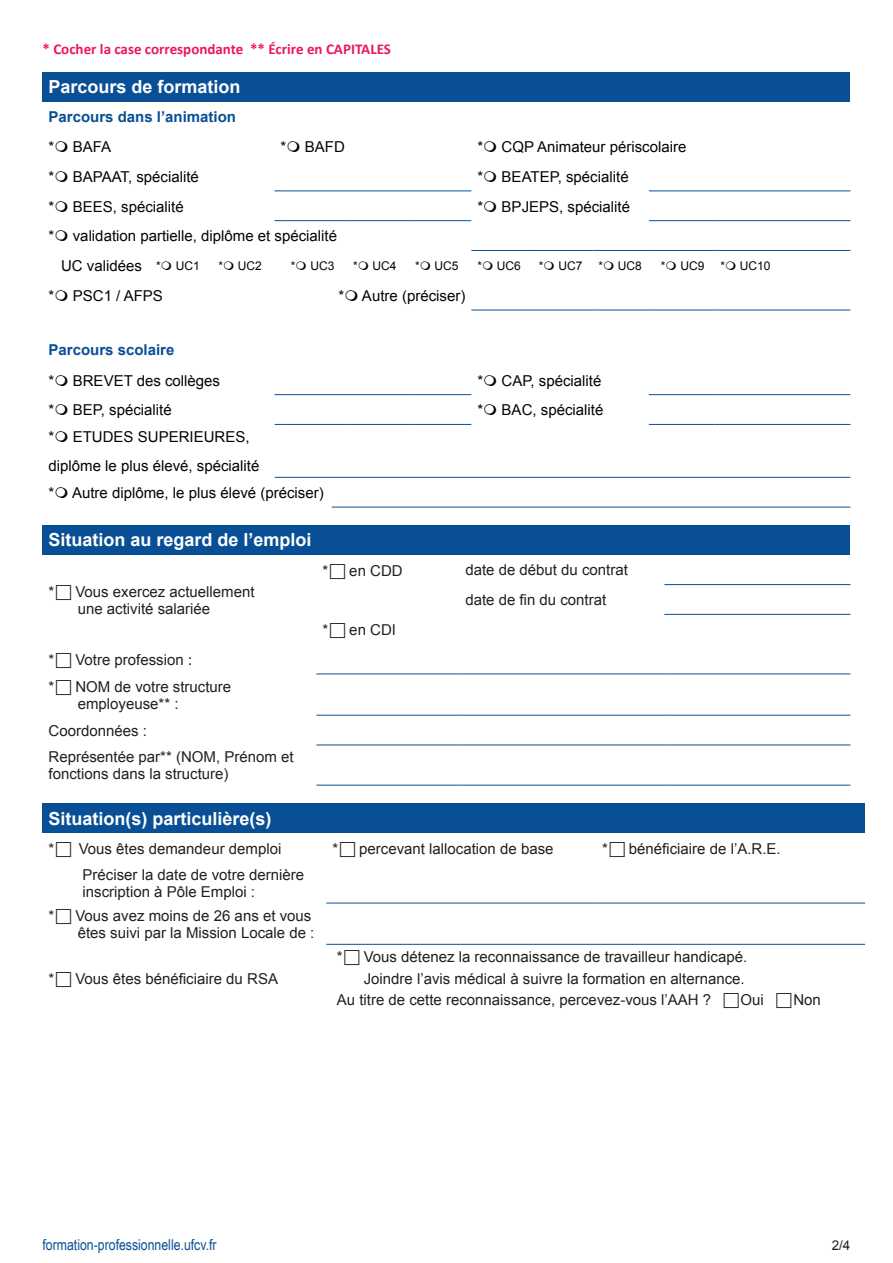
<style>
.page{position:relative;width:893px;height:1263px;background:#fff}
.page>*{position:absolute;margin:0;border:0;box-sizing:border-box;transform-origin:0 0}
.t1{font:700 18px "Arial";color:#fff}
.t2{font:15px/17.2px "Arial";color:#231f20}
.t3{font:15px/29.4px "Arial";color:#040503}
.t4{font:700 15px "Calibri";color:#ec1667}
.t5{font:700 15px "Arial";color:#094f95}
.t6{font:15px "Arial Narrow";color:#094f95}
.t7{font:13.5px "Arial";color:#231f20}
.t8{font:12px "Arial";color:#040503}
.s1{font-size:12px}
.s2{font-family:"Calibri";font-size:16.5px}
</style>
<div class="page">
<div style="left:43px;top:72px;width:807px;height:30px;background:#094f95"></div>
<hr style="left:285px;top:191px;width:62px;height:1px;background:#094f95">
<hr style="left:347px;top:191px;width:62px;height:1px;background:#094f95">
<hr style="left:409px;top:191px;width:62px;height:1px;background:#094f95">
<hr style="left:655px;top:191px;width:59px;height:1px;background:#094f95">
<hr style="left:714px;top:191px;width:136px;height:1px;background:#094f95">
<hr style="left:285px;top:220px;width:62px;height:1px;background:#094f95">
<hr style="left:347px;top:220px;width:62px;height:1px;background:#094f95">
<hr style="left:409px;top:220px;width:62px;height:1px;background:#094f95">
<hr style="left:655px;top:220px;width:59px;height:1px;background:#094f95">
<hr style="left:714px;top:220px;width:136px;height:1px;background:#094f95">
<hr style="left:471px;top:250px;width:62px;height:1px;background:#094f95">
<hr style="left:533px;top:250px;width:59px;height:1px;background:#094f95">
<hr style="left:592px;top:250px;width:57px;height:1px;background:#094f95">
<hr style="left:655px;top:250px;width:59px;height:1px;background:#094f95">
<hr style="left:714px;top:250px;width:136px;height:1px;background:#094f95">
<hr style="left:471px;top:310px;width:62px;height:1px;background:#094f95">
<hr style="left:533px;top:310px;width:59px;height:1px;background:#094f95">
<hr style="left:592px;top:310px;width:57px;height:1px;background:#094f95">
<hr style="left:655px;top:310px;width:59px;height:1px;background:#094f95">
<hr style="left:714px;top:310px;width:136px;height:1px;background:#094f95">
<hr style="left:285px;top:394px;width:62px;height:1px;background:#094f95">
<hr style="left:347px;top:394px;width:62px;height:1px;background:#094f95">
<hr style="left:409px;top:394px;width:62px;height:1px;background:#094f95">
<hr style="left:655px;top:394px;width:59px;height:1px;background:#094f95">
<hr style="left:714px;top:394px;width:136px;height:1px;background:#094f95">
<hr style="left:655px;top:424px;width:59px;height:1px;background:#094f95">
<hr style="left:714px;top:424px;width:136px;height:1px;background:#094f95">
<hr style="left:285px;top:424px;width:62px;height:1px;background:#094f95">
<hr style="left:347px;top:424px;width:62px;height:1px;background:#094f95">
<hr style="left:409px;top:424px;width:62px;height:1px;background:#094f95">
<div style="left:43px;top:525px;width:807px;height:30px;background:#094f95"></div>
<hr style="left:664px;top:584px;width:186px;height:1px;background:#094f95">
<hr style="left:664px;top:614px;width:186px;height:1px;background:#094f95">
<hr style="left:316px;top:674px;width:143px;height:1px;background:#094f95">
<hr style="left:464px;top:674px;width:200px;height:1px;background:#094f95">
<hr style="left:664px;top:674px;width:186px;height:1px;background:#094f95">
<hr style="left:316px;top:715px;width:143px;height:1px;background:#094f95">
<hr style="left:464px;top:715px;width:200px;height:1px;background:#094f95">
<hr style="left:664px;top:715px;width:186px;height:1px;background:#094f95">
<hr style="left:316px;top:745px;width:143px;height:1px;background:#094f95">
<hr style="left:464px;top:745px;width:200px;height:1px;background:#094f95">
<hr style="left:664px;top:745px;width:186px;height:1px;background:#094f95">
<hr style="left:316px;top:785px;width:143px;height:1px;background:#094f95">
<hr style="left:464px;top:785px;width:200px;height:1px;background:#094f95">
<hr style="left:664px;top:785px;width:186px;height:1px;background:#094f95">
<div style="left:43px;top:803px;width:822px;height:30px;background:#094f95"></div>
<hr style="left:331px;top:903px;width:265px;height:1px;background:#094f95">
<hr style="left:596px;top:903px;width:269px;height:1px;background:#094f95">
<hr style="left:331px;top:944px;width:265px;height:1px;background:#094f95">
<hr style="left:596px;top:944px;width:269px;height:1px;background:#094f95">
<hr style="left:275px;top:477px;width:575px;height:1px;background:#094f95">
<hr style="left:332px;top:507px;width:518px;height:1px;background:#094f95">
<p class="t4" style="left:43px;top:39px;width:350px">* Cocher la case correspondante ** Écrire en CAPITALES</p>
<p class="t1" style="left:49px;top:75px;width:194px">Parcours de formation</p>
<p class="t5" style="left:49px;top:107px;width:189px">Parcours dans l’animation</p>
<p class="t3" style="left:49px;top:132px;width:64px">* BAFA</p>
<p class="t3" style="left:281px;top:132px;width:66px">* BAFD</p>
<p class="t3" style="left:477px;top:132px;width:211px">* CQP Animateur périscolaire</p>
<p class="t3" style="left:49px;top:162px;width:152px">* BAPAAT, spécialité</p>
<p class="t3" style="left:477px;top:162px;width:153px">* BEATEP, spécialité</p>
<p class="t3" style="left:49px;top:192px;width:137px">* BEES, spécialité</p>
<p class="t3" style="left:477px;top:192px;width:154px">* BPJEPS, spécialité</p>
<p class="t3" style="left:61px;top:222px;width:278px;text-indent:-13px">* validation partielle, diplôme et spécialité<br>UC validées <span class="s1">* UC1</span></p>
<p class="t8" style="left:218px;top:258px;width:45px">* UC2</p>
<p class="t8" style="left:291px;top:258px;width:45px">* UC3</p>
<p class="t8" style="left:353px;top:258px;width:45px">* UC4</p>
<p class="t8" style="left:415px;top:258px;width:45px">* UC5</p>
<p class="t8" style="left:477px;top:258px;width:45px">* UC6</p>
<p class="t8" style="left:539px;top:258px;width:45px">* UC7</p>
<p class="t8" style="left:598px;top:258px;width:45px">* UC8</p>
<p class="t8" style="left:661px;top:258px;width:45px">* UC9</p>
<p class="t8" style="left:720px;top:258px;width:52px">* UC10</p>
<p class="t3" style="left:49px;top:281px;width:116px">* PSC1 / AFPS</p>
<p class="t3" style="left:338px;top:281px;width:128px">* Autre (préciser)</p>
<p class="t5" style="left:49px;top:340px;width:127px">Parcours scolaire</p>
<p class="t3" style="left:49px;top:366px;width:173px">* BREVET des collèges</p>
<p class="t3" style="left:477px;top:366px;width:126px">* CAP, spécialité</p>
<p class="t3" style="left:49px;top:395px;width:125px">* BEP, spécialité</p>
<p class="t3" style="left:477px;top:395px;width:127px">* BAC, spécialité</p>
<p class="t3" style="left:49px;top:422px;width:212px">* ETUDES SUPERIEURES, diplôme le plus élevé, spécialité</p>
<p class="t3" style="left:49px;top:478px;width:277px">* Autre diplôme, le plus élevé (préciser)</p>
<p class="t1" style="left:49px;top:528px;width:265px">Situation au regard de l’emploi</p>
<p class="t2" style="left:78px;top:583px;width:178px;text-indent:-29px">* Vous exercez actuellement une activité salariée</p>
<p class="t2" style="left:322px;top:562px;width:82px">* en CDD</p>
<p class="t2" style="left:465px;top:555px;width:164px;line-height:29.8px">date de début du contrat date de fin du contrat</p>
<p class="t2" style="left:322px;top:621px;width:75px">* en CDI</p>
<p class="t2" style="left:49px;top:647px;width:184px;line-height:26.7px">* Votre profession <span class="s2">:<br></span>* NOM de votre structure</p>
<p class="t2" style="left:49px;top:691px;width:247px;line-height:26.4px;text-indent:29px">employeuse** :<br>Coordonnées :<br>Représentée par** (NOM, Prénom et</p>
<p class="t2" style="left:49px;top:765px;width:182px">fonctions dans la structure)</p>
<p class="t1" style="left:49px;top:806px;width:225px">Situation(s) particulière(s)</p>
<p class="t2" style="left:49px;top:840px;width:234px">* Vous êtes demandeur demploi</p>
<p class="t2" style="left:332px;top:840px;width:223px">* percevant lallocation de base</p>
<p class="t2" style="left:602px;top:840px;width:180px">* bénéficiaire de l’A.R.E.</p>
<p class="t2" style="left:83px;top:866px;width:223px">Préciser la date de votre dernière inscription à Pôle Emploi :</p>
<p class="t2" style="left:49px;top:907px;width:267px;text-align:right">* Vous avez moins de 26 ans et vous êtes suivi par la Mission Locale de :</p>
<p class="t2" style="left:49px;top:970px;width:231px">* Vous êtes bénéficiaire du RSA</p>
<p class="t2" style="left:337px;top:948px;width:412px">* Vous détenez la reconnaissance de travailleur handicapé.</p>
<p class="t2" style="left:364px;top:970px;width:382px">Joindre l’avis médical à suivre la formation en alternance.</p>
<p class="t2" style="left:337px;top:991px;width:376px">Au titre de cette reconnaissance, percevez-vous l’AAH ?</p>
<p class="t2" style="left:741px;top:991px;width:25px">Oui</p>
<p class="t2" style="left:793px;top:991px;width:29px">Non</p>
<p class="t6" style="left:43px;top:1234px;width:176px">formation-professionnelle.ufcv.fr</p>
<p class="t7" style="left:832px;top:1236px;width:20px">2/4</p>
</div>
